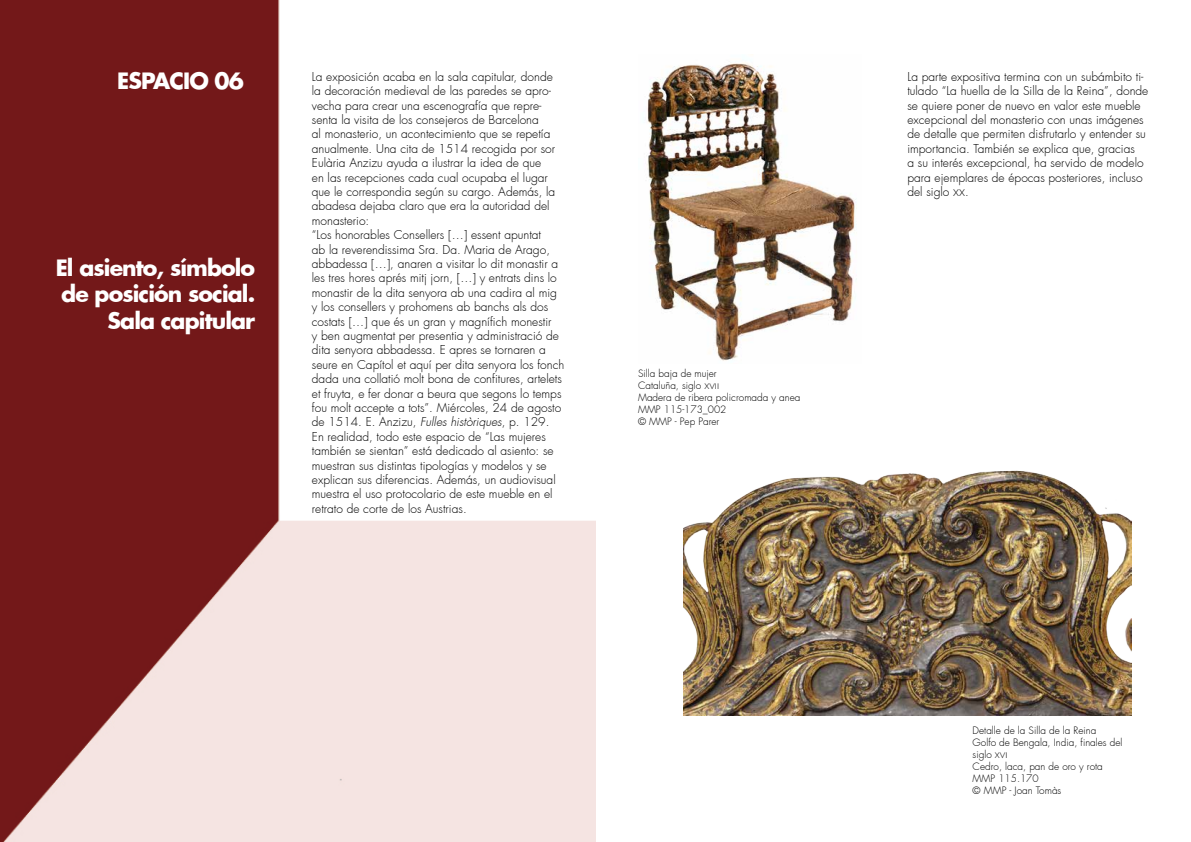
<style>
.page{position:relative;width:1191px;height:842px;background:#fff}
.page>*{position:absolute;margin:0;border:0;box-sizing:border-box;transform-origin:0 0}
.t1{font:700 22px/26.4px "Futura";letter-spacing:-.04em;color:#fff;text-align:right}
.t2{font:300 12px/14.4px "Futura";color:#000}
.t3{font:300 10px/12px "Futura";color:#000}
.s1{font-style:italic}
.s2{font-size:9px}
.s3{font-size:7.5px}
</style>
<div class="page">
<img style="left:0;top:0;width:595px;height:842px">
<img style="left:683px;top:470px;width:448px;height:246px">
<img style="left:647px;top:63px;width:209px;height:298px">
<h1 class="t1" style="left:117px;top:67px;width:128px">ESPACIO 06</h1>
<p class="t2" style="left:312px;top:70px;width:254px">La exposición acaba en la sala capitular, donde la decoración medieval de las paredes se apro&shy;vecha para crear una escenografía que repre&shy;senta la visita de los consejeros de Barcelona<br>al monasterio, un acontecimiento que se repetía anualmente. Una cita de 1514 recogida por sor Eulària Anzizu ayuda a ilustrar la idea de que<br>en las recepciones cada cual ocupaba el lugar que le correspondia según su cargo. Además, la abadesa dejaba claro que era la autoridad del monasterio:<br>“Los honorables Consellers […] essent apuntat<br>ab la reverendissima Sra. Da. Maria de Arago, abbadessa […], anaren a visitar lo dit monastir a les tres hores aprés mitj jorn, […] y entrats dins lo monastir de la dita senyora ab una cadira al mig y los consellers y prohomens ab banchs als dos costats […] que és un gran y magnífich monestir<br>y ben augmentat per presentia y administració de dita senyora abbadessa. E apres se tornaren a seure en Capítol et aquí per dita senyora los fonch dada una collatió molt bona de confitures, artelets et fruyta, e fer donar a beura que segons lo temps fou molt accepte a tots”. Miércoles, 24 de agosto de 1514. E. Anzizu, <span class="s1">Fulles històriques</span>, p. 129.<br>En realidad, todo este espacio de “Las mujeres también se sientan” está dedicado al asiento: se muestran sus distintas tipologías y modelos y se explican sus diferencias. Además, un audiovisual muestra el uso protocolario de este mueble en el retrato de corte de los Austrias.</p>
<p class="t2" style="left:907px;top:70px;width:242px">La parte expositiva termina con un subámbito ti&shy;tulado “La huella de la Silla de la Reina”, donde se quiere poner de nuevo en valor este mueble excepcional del monasterio con unas imágenes de detalle que permiten disfrutarlo y entender su importancia. También se explica que, gracias<br>a su interés excepcional, ha servido de modelo para ejemplares de épocas posteriores, incluso del siglo <span class="s2">XX</span>.</p>
<h1 class="t1" style="left:56px;top:254px;width:201px">El asiento, símbolo de posición social.<br>Sala capitular</h1>
<p class="t3" style="left:638px;top:367px;width:164px">Silla baja de mujer<br>Cataluña, siglo <span class="s3">XVII<br></span>Madera de ribera policromada y anea<br>MMP 115-173_002<br>© MMP - Pep Parer</p>
<p class="t3" style="left:972px;top:725px;width:151px">Detalle de la Silla de la Reina<br>Golfo de Bengala, India, finales del siglo <span class="s3">XVI<br></span>Cedro, laca, pan de oro y rota<br>MMP 115.170<br>© MMP - Joan Tomàs</p>
</div>
